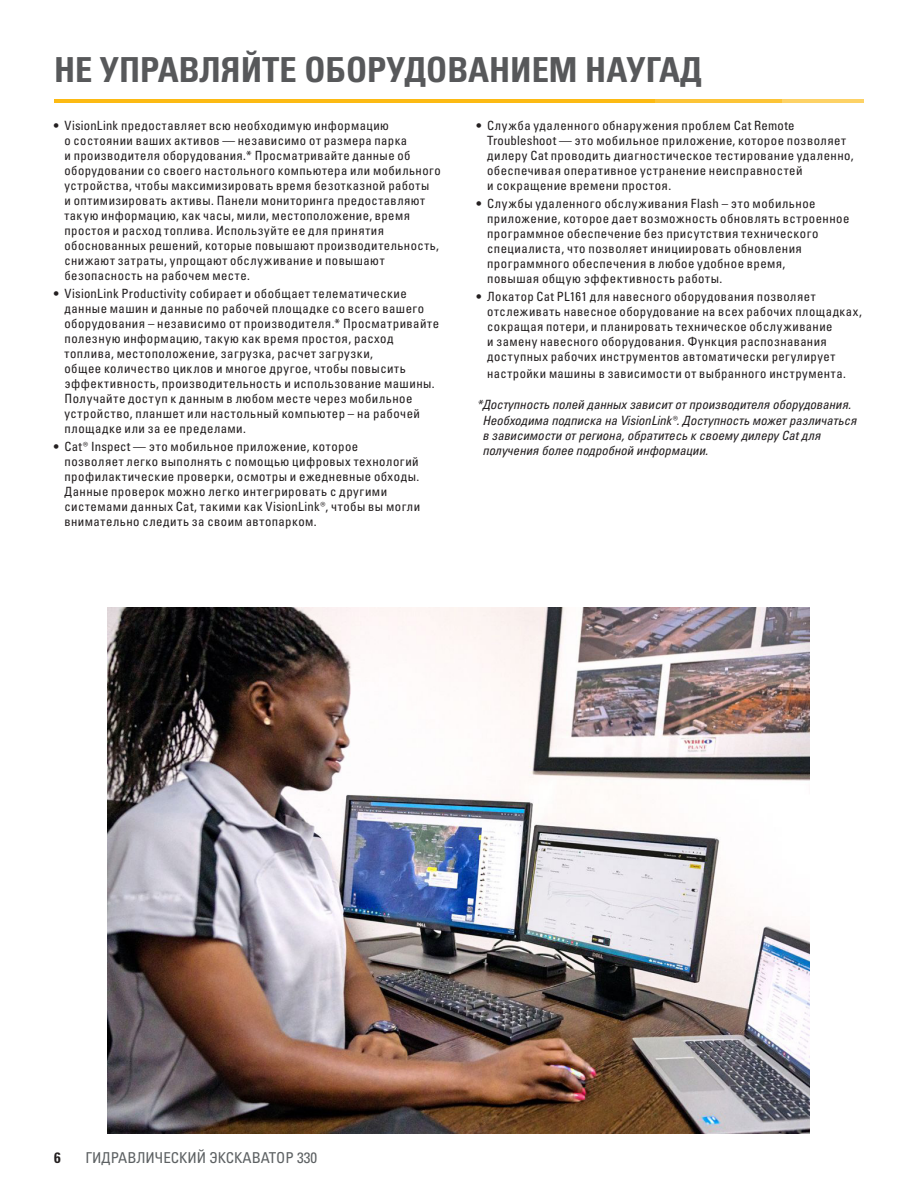
<style>
.page{position:relative;width:918px;height:1188px;background:#fff}
.page>*{position:absolute;margin:0;border:0;box-sizing:border-box;transform-origin:0 0}
.Headline_medium_gray{font:34.5px "Univers LTCYR 67 Bold Cond";color:#57585a}
.t1{font:condensed 15px "Univers LTCYR 57";color:#5d6163}
.t2{font:15px "Univers LTCYR 67 Bold Cond";color:#231f20}
.t3{font:condensed 12.75px/15px "Univers LTCYR 57";letter-spacing:.035em;color:#231f20}
.Feature_Textp{font:12.75px/15.3px "Univers LTCYR 57 Condensed Obl";color:#231f20}
</style>
<div class="page">
<hr style="left:54px;top:99px;width:601px;height:4px;background:#fcba13">
<hr style="left:654px;top:99px;width:128px;height:4px;background:#fcc437">
<hr style="left:782px;top:99px;width:81px;height:4px;background:#fdd266">
<img style="left:108px;top:608px;width:702px;height:526px">
<p class="Headline_medium_gray" style="left:54px;top:48px;width:650px">НЕ УПРАВЛЯЙТЕ ОБОРУДОВАНИЕМ НАУГАД</p>
<p class="t3" style="left:64px;top:118px;width:378px;text-indent:-10px">• VisionLink предоставляет всю необходимую информацию<br>о состоянии ваших активов — независимо от размера парка<br>и производителя оборудования.* Просматривайте данные об оборудовании со своего настольного компьютера или мобильного устройства, чтобы максимизировать время безотказной работы<br>и оптимизировать активы. Панели мониторинга предоставляют такую информацию, как часы, мили, местоположение, время простоя и расход топлива. Используйте ее для принятия обоснованных решений, которые повышают производительность, снижают затраты, упрощают обслуживание и повышают безопасность на рабочем месте.</p>
<p class="t3" style="left:64px;top:286px;width:376px;text-indent:-10px">• VisionLink Productivity собирает и обобщает телематические данные машин и данные по рабочей площадке со всего вашего оборудования – независимо от производителя.* Просматривайте полезную информацию, такую как время простоя, расход топлива, местоположение, загрузка, расчет загрузки,<br>общее количество циклов и многое другое, чтобы повысить эффективность, производительность и использование машины.<br>Получайте доступ к данным в любом месте через мобильное устройство, планшет или настольный компьютер – на рабочей площадке или за ее пределами.</p>
<p class="t3" style="left:64px;top:439px;width:357px;text-indent:-10px">• Cat® Inspect — это мобильное приложение, которое позволяет легко выполнять с помощью цифровых технологий профилактические проверки, осмотры и ежедневные обходы.<br>Данные проверок можно легко интегрировать с другими системами данных Cat, такими как VisionLink®, чтобы вы могли внимательно следить за своим автопарком.</p>
<p class="t3" style="left:487px;top:118px;width:368px;text-indent:-10px">• Служба удаленного обнаружения проблем Cat Remote Troubleshoot — это мобильное приложение, которое позволяет дилеру Cat проводить диагностическое тестирование удаленно, обеспечивая оперативное устранение неисправностей<br>и сокращение времени простоя.</p>
<p class="t3" style="left:487px;top:196px;width:364px;text-indent:-10px">• Службы удаленного обслуживания Flash – это мобильное приложение, которое дает возможность обновлять встроенное программное обеспечение без присутствия технического специалиста, что позволяет инициировать обновления программного обеспечения в любое удобное время,<br>повышая общую эффективность работы.</p>
<p class="t3" style="left:487px;top:289px;width:376px;text-indent:-10px">• Локатор Cat PL161 для навесного оборудования позволяет отслеживать навесное оборудование на всех рабочих площадках, сокращая потери, и планировать техническое обслуживание<br>и замену навесного оборудования. Функция распознавания доступных рабочих инструментов автоматически регулирует</p>
<p class="t3" style="left:487px;top:365px;width:360px">настройки машины в зависимости от выбранного инструмента.</p>
<p class="Feature_Textp" style="left:482px;top:397px;width:376px;text-indent:-6px">*Доступность полей данных зависит от производителя оборудования.<br>Необходима подписка на VisionLink®. Доступность может различаться в зависимости от региона, обратитесь к своему дилеру Cat для получения более подробной информации.</p>
<p class="t2" style="left:54px;top:1148px;width:8px">6</p>
<p class="t1" style="left:86px;top:1148px;width:233px">ГИДРАВЛИЧЕСКИЙ ЭКСКАВАТОР 330</p>
</div>
